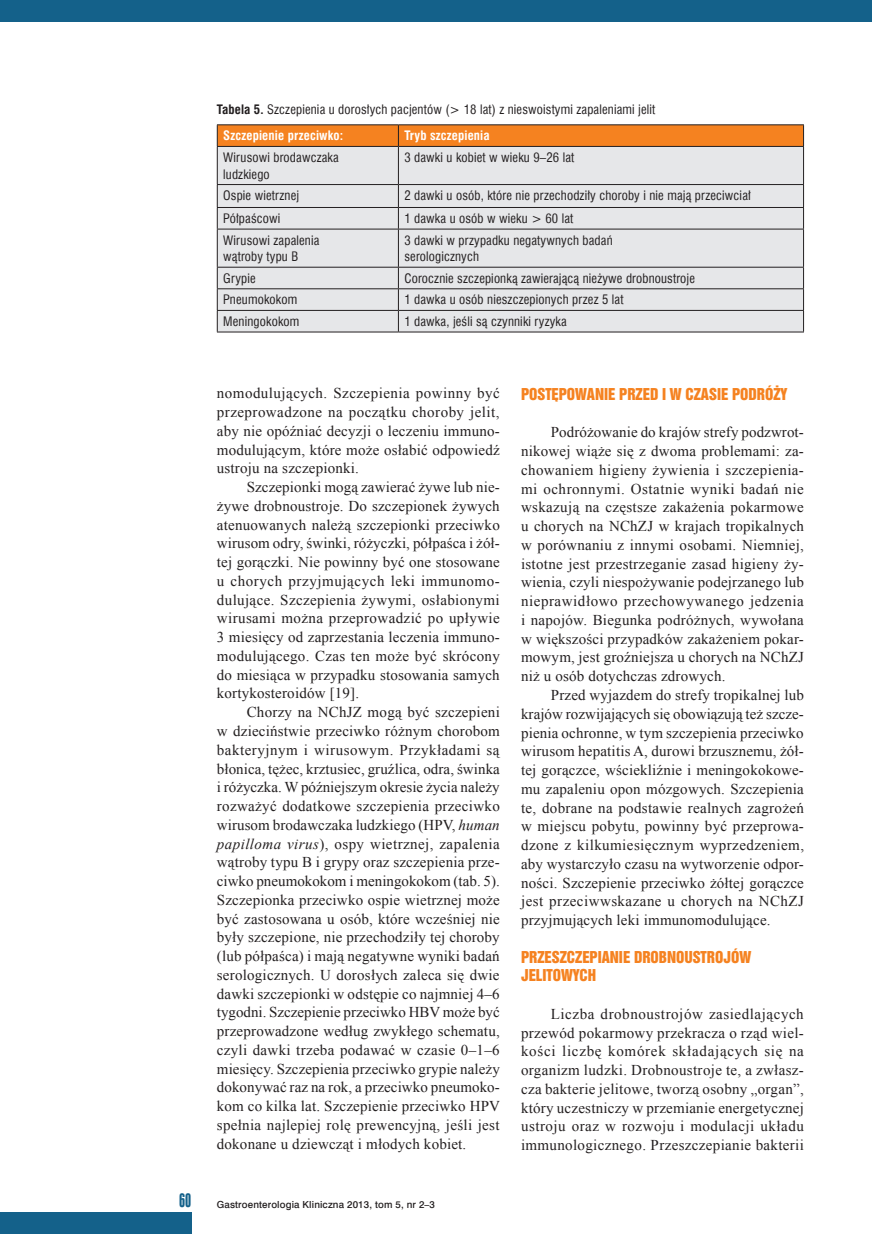
<style>
.page{position:relative;width:872px;height:1234px;background:#fff}
.page>*{position:absolute;margin:0;border:0;box-sizing:border-box;transform-origin:0 0}
.t1{font:18px "Swis 924 EU";color:#14618a}
.t2{font:15px/18.8px "Times New Roman";letter-spacing:.01em;color:#231f20;text-align:justify}
.t3{font:15px/18.8px "Swis 921 EU";color:#f58220}
.t4{font:12.75px/16.5px "Swis 721 Cn EU";letter-spacing:.01em;color:#231f20}
.t5{font:700 12.75px "Swis 721 Cn EU";letter-spacing:.01em;color:#fff}
.t6{font:9.75px "Swis 721 Md EU";letter-spacing:.015em;color:#231f20}
.s1{font-weight:700}
.s2{font-weight:700;color:#fff}
.s3{font-style:italic}
</style>
<div class="page">
<div style="left:0;top:0;width:872px;height:21px;background:#14618a"></div>
<div style="left:0;top:1212px;width:191px;height:21px;background:#14618a"></div>
<div style="left:218px;top:147px;width:585px;height:184px;background:#e6e7e9"></div>
<hr style="left:217px;top:146px;width:181px;height:1px;background:#231f20">
<hr style="left:217px;top:147px;width:1px;height:37px;background:#231f20">
<hr style="left:398px;top:146px;width:406px;height:1px;background:#231f20">
<hr style="left:803px;top:147px;width:1px;height:37px;background:#231f20">
<hr style="left:217px;top:184px;width:181px;height:1px;background:#231f20">
<hr style="left:398px;top:184px;width:406px;height:1px;background:#231f20">
<hr style="left:217px;top:207px;width:181px;height:1px;background:#231f20">
<svg style="left:217px;top:185px;width:1px;height:44px"></svg>
<hr style="left:398px;top:207px;width:406px;height:1px;background:#231f20">
<svg style="left:803px;top:185px;width:1px;height:44px"></svg>
<hr style="left:217px;top:229px;width:181px;height:1px;background:#231f20">
<hr style="left:217px;top:229px;width:1px;height:38px;background:#231f20">
<hr style="left:398px;top:229px;width:406px;height:1px;background:#231f20">
<hr style="left:803px;top:229px;width:1px;height:38px;background:#231f20">
<hr style="left:217px;top:267px;width:181px;height:1px;background:#231f20">
<hr style="left:398px;top:267px;width:406px;height:1px;background:#231f20">
<hr style="left:217px;top:288px;width:181px;height:1px;background:#231f20">
<hr style="left:398px;top:288px;width:406px;height:1px;background:#231f20">
<hr style="left:217px;top:310px;width:181px;height:1px;background:#231f20">
<svg style="left:217px;top:267px;width:1px;height:64px"></svg>
<hr style="left:398px;top:310px;width:406px;height:1px;background:#231f20">
<svg style="left:803px;top:267px;width:1px;height:64px"></svg>
<hr style="left:217px;top:331px;width:181px;height:1px;background:#231f20">
<hr style="left:398px;top:331px;width:406px;height:1px;background:#231f20">
<hr style="left:217px;top:124px;width:181px;height:1px;background:#231f20">
<hr style="left:398px;top:124px;width:406px;height:1px;background:#231f20">
<svg style="left:217px;top:125px;width:587px;height:21px;background:#f07f20"></svg>
<hr style="left:398px;top:147px;width:1px;height:37px;background:#231f20">
<svg style="left:398px;top:185px;width:1px;height:44px"></svg>
<hr style="left:398px;top:229px;width:1px;height:38px;background:#231f20">
<svg style="left:398px;top:267px;width:1px;height:64px"></svg>
<p class="t4" style="left:223px;top:96px;width:433px;line-height:26.2px;text-indent:-6px"><span class="s1">Tabela 5.</span> Szczepienia u dorosłych pacjentów (&gt; 18 lat) z nieswoistymi zapaleniami jelit<br><span class="s2">Szczepienie przeciwko:</span></p>
<p class="t5" style="left:404px;top:128px;width:87px">Tryb szczepienia</p>
<p class="t4" style="left:223px;top:149px;width:117px">Wirusowi brodawczaka ludzkiego</p>
<p class="t4" style="left:404px;top:149px;width:171px">3 dawki u kobiet w wieku 9–26 lat</p>
<p class="t4" style="left:223px;top:187px;width:77px">Ospie wietrznej</p>
<p class="t4" style="left:404px;top:187px;width:348px">2 dawki u osób, które nie przechodziły choroby i nie mają przeciwciał</p>
<p class="t4" style="left:223px;top:210px;width:59px">Półpaścowi</p>
<p class="t4" style="left:404px;top:210px;width:170px">1 dawka u osób w wieku &gt; 60 lat</p>
<p class="t4" style="left:223px;top:232px;width:98px">Wirusowi zapalenia wątroby typu B</p>
<p class="t4" style="left:404px;top:232px;width:210px">3 dawki w przypadku negatywnych badań serologicznych</p>
<p class="t4" style="left:223px;top:270px;width:34px">Grypie</p>
<p class="t4" style="left:404px;top:270px;width:292px">Corocznie szczepionką zawierającą nieżywe drobnoustroje</p>
<p class="t4" style="left:223px;top:291px;width:75px">Pneumokokom</p>
<p class="t4" style="left:404px;top:291px;width:221px">1 dawka u osób nieszczepionych przez 5 lat</p>
<p class="t4" style="left:223px;top:313px;width:78px">Meningokokom</p>
<p class="t4" style="left:404px;top:313px;width:164px">1 dawka, jeśli są czynniki ryzyka</p>
<p class="t2" style="left:217px;top:383px;width:284px">nomodulujących. Szczepienia powinny być przeprowadzone na początku choroby jelit, aby nie opóźniać decyzji o leczeniu immuno&shy;modulującym, które może osłabić odpowiedź ustroju na szczepionki.</p>
<p class="t2" style="left:217px;top:477px;width:284px;text-indent:30px">Szczepionki mogą zawierać żywe lub nie&shy;żywe drobnoustroje. Do szczepionek żywych atenuowanych należą szczepionki przeciwko wirusom odry, świnki, różyczki, półpaśca i żół&shy;tej gorączki. Nie powinny być one stosowane u chorych przyjmujących leki immunomo&shy;dulujące. Szczepienia żywymi, osłabionymi wirusami można przeprowadzić po upływie 3 miesięcy od zaprzestania leczenia immuno&shy;modulującego. Czas ten może być skrócony do miesiąca w przypadku stosowania samych kortykosteroidów [19].</p>
<p class="t2" style="left:217px;top:702px;width:285px;text-indent:30px">Chorzy na NChJZ mogą być szczepieni w dzieciństwie przeciwko różnym chorobom bakteryjnym i wirusowym. Przykładami są błonica, tężec, krztusiec, gruźlica, odra, świnka i różyczka. W późniejszym okresie życia należy rozważyć dodatkowe szczepienia przeciwko wirusom brodawczaka ludzkiego (HPV, <span class="s3">human papilloma virus</span>), ospy wietrznej, zapalenia wątroby typu B i grypy oraz szczepienia prze&shy;ciwko pneumokokom i meningokokom (tab. 5).<br>Szczepionka przeciwko ospie wietrznej może być zastosowana u osób, które wcześniej nie były szczepione, nie przechodziły tej choroby (lub półpaśca) i mają negatywne wyniki badań serologicznych. U dorosłych zaleca się dwie dawki szczepionki w odstępie co najmniej 4–6 tygodni. Szczepienie przeciwko HBV może być przeprowadzone według zwykłego schematu, czyli dawki trzeba podawać w czasie 0–1–6 miesięcy. Szczepienia przeciwko grypie należy dokonywać raz na rok, a przeciwko pneumoko&shy;kom co kilka lat. Szczepienie przeciwko HPV spełnia najlepiej rolę prewencyjną, jeśli jest dokonane u dziewcząt i młodych kobiet.</p>
<p class="t1" style="left:179px;top:1188px;width:14px">60</p>
<p class="t6" style="left:217px;top:1198px;width:220px">Gastroenterologia Kliniczna 2013, tom 5, nr 2–3</p>
<p class="t3" style="left:521px;top:384px;width:268px">POSTĘPOWANIE PRZED I W CZASIE PODRÓŻY</p>
<p class="t2" style="left:521px;top:422px;width:284px;text-indent:30px">Podróżowanie do krajów strefy podzwrot&shy;nikowej wiąże się z dwoma problemami: za&shy;chowaniem higieny żywienia i szczepienia&shy;mi ochronnymi. Ostatnie wyniki badań nie wskazują na częstsze zakażenia pokarmowe u chorych na NChZJ w krajach tropikalnych w porównaniu z innymi osobami. Niemniej, istotne jest przestrzeganie zasad higieny ży&shy;wienia, czyli niespożywanie podejrzanego lub nieprawidłowo przechowywanego jedzenia i napojów. Biegunka podróżnych, wywołana w większości przypadków zakażeniem pokar&shy;mowym, jest groźniejsza u chorych na NChZJ niż u osób dotychczas zdrowych.</p>
<p class="t2" style="left:521px;top:685px;width:284px;text-indent:30px">Przed wyjazdem do strefy tropikalnej lub krajów rozwijających się obowiązują też szcze&shy;pienia ochronne, w tym szczepienia przeciwko wirusom hepatitis A, durowi brzusznemu, żół&shy;tej gorączce, wściekliźnie i meningokokowe&shy;mu zapaleniu opon mózgowych. Szczepienia te, dobrane na podstawie realnych zagrożeń w miejscu pobytu, powinny być przeprowa&shy;dzone z kilkumiesięcznym wyprzedzeniem, aby wystarczyło czasu na wytworzenie odpor&shy;ności. Szczepienie przeciwko żółtej gorączce jest przeciwwskazane u chorych na NChZJ przyjmujących leki immunomodulujące.</p>
<p class="t3" style="left:521px;top:946px;width:231px">PRZESZCZEPIANIE DROBNOUSTROJÓW<br>JELITOWYCH</p>
<p class="t2" style="left:521px;top:1003px;width:284px;text-indent:30px">Liczba drobnoustrojów zasiedlających przewód pokarmowy przekracza o rząd wiel&shy;kości liczbę komórek składających się na organizm ludzki. Drobnoustroje te, a zwłasz&shy;cza bakterie jelitowe, tworzą osobny „organ”, który uczestniczy w przemianie energetycznej ustroju oraz w rozwoju i modulacji układu immunologicznego. Przeszczepianie bakterii</p>
</div>
